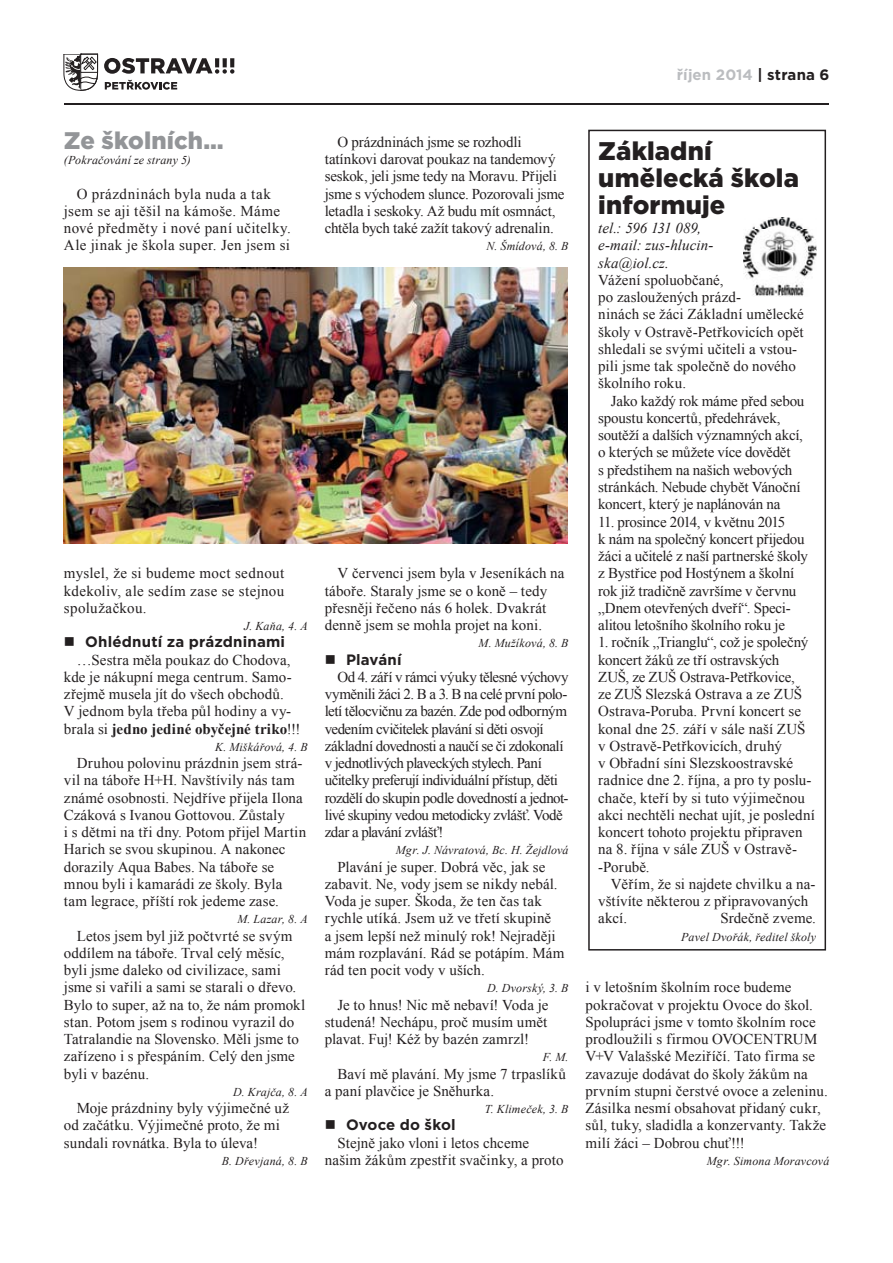
<style>
.page{position:relative;width:893px;height:1263px;background:#fff}
.page>*{position:absolute;margin:0;border:0;box-sizing:border-box;transform-origin:0 0}
.t1{font:900 25.5px/27px "Gotham";letter-spacing:.005em;color:#231f20}
.t2{font:900 24px "Gotham";letter-spacing:.005em;color:#939598}
.t3{font:15px/17.2px "Times New Roman";color:#231f20}
.t4{font:15px/17.2px "Times New Roman";letter-spacing:-.035em;color:#231f20}
.t5{font:15px/17.2px "Times New Roman";letter-spacing:.025em;color:#231f20}
.t6{font:italic 15px/17.2px "Times New Roman";letter-spacing:.005em;color:#231f20}
.t7{font:700 15px "Gotham";letter-spacing:.01em;color:#231f20}
.t8{font:700 15px "Gotham";letter-spacing:.01em;color:#bbbdc0}
.t9{font:italic 12px "Times New Roman";letter-spacing:.015em;color:#231f20}
.s1{color:#231f20}
.s2{font-weight:700}
</style>
<div class="page">
<svg style="left:104px;top:58px;width:130px;height:16px"></svg>
<svg style="left:105px;top:80px;width:72px;height:10px"></svg>
<svg style="left:64px;top:54px;width:34px;height:37px"></svg>
<hr style="left:64px;top:104px;width:764px;height:1px;background:#231f20">
<img style="left:64px;top:268px;width:503px;height:276px">
<img style="left:743px;top:217px;width:74px;height:80px">
<div style="left:588px;top:130px;width:238px;height:820px;border:2px solid #231f20"></div>
<p class="t8" style="left:677px;top:66px;width:154px">říjen 2014 <span class="s1">| strana 6</span></p>
<h2 class="t2" style="left:64px;top:127px;width:161px">Ze školních…</h2>
<p class="t9" style="left:64px;top:153px;width:128px">(Pokračování ze strany 5)</p>
<p class="t5" style="left:64px;top:185px;width:228px;text-indent:13px">O prázdninách byla nuda a tak jsem se aji těšil na kámoše. Máme nové předměty i nové paní učitelky.<br>Ale jinak je škola super. Jen jsem si</p>
<p class="t3" style="left:325px;top:133px;width:241px;text-indent:13px">O prázdninách jsme se rozhodli tatínkovi darovat poukaz na tandemový seskok, jeli jsme tedy na Moravu. Přijeli jsme s východem slunce. Pozorovali jsme letadla i seskoky. Až budu mít osmnáct, chtěla bych také zažít takový adrenalin.</p>
<p class="t9" style="left:486px;top:240px;width:84px">N. Šmídová, 8. B</p>
<p class="t3" style="left:64px;top:564px;width:222px;text-align:justify">myslel, že si budeme moct sednout kdekoliv, ale sedím zase se stejnou spolužačkou.</p>
<p class="t9" style="left:244px;top:619px;width:65px">J. Kaňa, 4. A</p>
<p class="t7" style="left:64px;top:633px;width:223px">■ Ohlédnutí za prázdninami</p>
<p class="t3" style="left:64px;top:651px;width:238px;text-indent:13px">…Sestra měla poukaz do Chodova, kde je nákupní mega centrum. Samo&shy;zřejmě musela jít do všech obchodů.<br>V jednom byla třeba půl hodiny a vy&shy;brala si <span class="s2">jedno jediné obyčejné triko</span>!!!</p>
<p class="t9" style="left:215px;top:740px;width:94px">K. Miškářová, 4. B</p>
<p class="t3" style="left:64px;top:754px;width:244px;text-indent:13px">Druhou polovinu prázdnin jsem strá&shy;vil na táboře H+H. Navštívily nás tam známé osobnosti. Nejdříve přijela Ilona Czáková s Ivanou Gottovou. Zůstaly<br>i s dětmi na tři dny. Potom přijel Martin Harich se svou skupinou. A nakonec dorazily Aqua Babes. Na táboře se mnou byli i kamarádi ze školy. Byla tam legrace, příští rok jedeme zase.</p>
<p class="t9" style="left:237px;top:912px;width:72px">M. Lazar, 8. A</p>
<p class="t3" style="left:64px;top:927px;width:243px;text-indent:13px">Letos jsem byl již počtvrté se svým oddílem na táboře. Trval celý měsíc, byli jsme daleko od civilizace, sami jsme si vařili a sami se starali o dřevo.<br>Bylo to super, až na to, že nám promokl stan. Potom jsem s rodinou vyrazil do Tatralandie na Slovensko. Měli jsme to zařízeno i s přespáním. Celý den jsme byli v bazénu.</p>
<p class="t9" style="left:233px;top:1085px;width:76px">D. Krajča, 8. A</p>
<p class="t3" style="left:64px;top:1099px;width:227px;text-indent:13px">Moje prázdniny byly výjimečné už od začátku. Výjimečné proto, že mi sundali rovnátka. Byla to úleva!</p>
<p class="t9" style="left:222px;top:1154px;width:88px">B. Dřevjaná, 8. B</p>
<p class="t3" style="left:325px;top:564px;width:241px;text-indent:13px">V červenci jsem byla v Jeseníkách na táboře. Staraly jsme se o koně – tedy přesněji řečeno nás 6 holek. Dvakrát denně jsem se mohla projet na koni.</p>
<p class="t9" style="left:478px;top:636px;width:92px">M. Mužíková, 8. B</p>
<p class="t7" style="left:325px;top:651px;width:78px">■ Plavání</p>
<p class="t4" style="left:325px;top:668px;width:245px;text-indent:13px">Od 4. září v rámci výuky tělesné výchovy vyměnili žáci 2. B a 3. B na celé první polo&shy;letí tělocvičnu za bazén. Zde pod odborným vedením cvičitelek plavání si děti osvojí základní dovednosti a naučí se či zdokonalí v jednotlivých plaveckých stylech. Paní učitelky preferují individuální přístup, děti rozdělí do skupin podle dovedností a jednot&shy;livé skupiny vedou metodicky zvlášť. Vodě zdar a plavání zvlášť!</p>
<p class="t9" style="left:396px;top:843px;width:174px">Mgr. J. Návratová, Bc. H. Žejdlová</p>
<p class="t3" style="left:325px;top:858px;width:241px;text-indent:13px">Plavání je super. Dobrá věc, jak se zabavit. Ne, vody jsem se nikdy nebál.<br>Voda je super. Škoda, že ten čas tak rychle utíká. Jsem už ve třetí skupině<br>a jsem lepší než minulý rok! Nejraději mám rozplavání. Rád se potápím. Mám rád ten pocit vody v uších.</p>
<p class="t9" style="left:487px;top:981px;width:83px">D. Dvorský, 3. B</p>
<p class="t3" style="left:325px;top:996px;width:225px;text-align:justify;text-indent:13px">Je to hnus! Nic mě nebaví! Voda je studená! Nechápu, proč musím umět plavat. Fuj! Kéž by bazén zamrzl!</p>
<p class="t9" style="left:543px;top:1050px;width:27px">F. M.</p>
<p class="t3" style="left:325px;top:1065px;width:243px;text-indent:13px">Baví mě plavání. My jsme 7 trpaslíků a paní plavčice je Sněhurka.</p>
<p class="t9" style="left:485px;top:1102px;width:85px">T. Klimeček, 3. B</p>
<p class="t7" style="left:325px;top:1116px;width:133px">■ Ovoce do škol</p>
<p class="t3" style="left:325px;top:1134px;width:240px;text-indent:13px">Stejně jako vloni i letos chceme našim žákům zpestřit svačinky, a proto</p>
<h1 class="t1" style="left:598px;top:138px;width:202px">Základní umělecká škola informuje</h1>
<p class="t6" style="left:598px;top:219px;width:117px">tel.: 596 131 089, e-mail: zus-hlucin&shy;ska@iol.cz.</p>
<p class="t3" style="left:598px;top:271px;width:207px">Vážení spoluobčané,<br>po zasloužených prázd-<br>ninách se žáci Základní umělecké školy v Ostravě -Petřkovicích opět shledali se svými učiteli a vstou&shy;pili jsme tak společně do nového školního roku.</p>
<p class="t3" style="left:598px;top:392px;width:208px;text-indent:13px">Jako každý rok máme před sebou spoustu koncertů, předehrávek, soutěží a dalších významných akcí, o kterých se můžete více dovědět<br>s předstihem na našich webových stránkách. Nebude chybět Vánoční koncert, který je naplánován na</p>
<p class="t3" style="left:598px;top:513px;width:211px">11. prosince 2014, v květnu 2015<br>k nám na společný koncert přijedou žáci a učitelé z naší partnerské školy z Bystřice pod Hostýnem a školní rok již tradičně završíme v červnu „Dnem otevřených dveří“. Speci&shy;alitou letošního školního roku je</p>
<p class="t3" style="left:598px;top:633px;width:218px">1. ročník „Trianglu“, což je společný koncert žáků ze tří ostravských<br>ZUŠ, ze ZUŠ Ostrava -Petřkovice,<br>ze ZUŠ Slezská Ostrava a ze ZUŠ<br>Ostrava -Poruba. První koncert se konal dne 25. září v sále naší ZUŠ v Ostravě -Petřkovicích, druhý<br>v Obřadní síni Slezskoostravské radnice dne 2. října, a pro ty poslu&shy;chače, kteří by si tuto výjimečnou akci nechtěli nechat ujít, je poslední koncert tohoto projektu připraven na 8. října v sále ZUŠ v Ostravě--Porubě.</p>
<p class="t3" style="left:598px;top:875px;width:219px;text-indent:13px">Věřím, že si najdete chvilku a na&shy;vštívíte některou z připravovaných akcí.</p>
<p class="t3" style="left:720px;top:909px;width:97px">Srdečně zveme.</p>
<p class="t9" style="left:681px;top:930px;width:136px">Pavel Dvořák, ředitel školy</p>
<p class="t3" style="left:586px;top:978px;width:244px">i v letošním školním roce budeme pokračovat v projektu Ovoce do škol.<br>Spolupráci jsme v tomto školním roce prodloužili s firmou OVOCENTRUM V+V Valašské Meziříčí. Tato firma se zavazuje dodávat do školy žákům na prvním stupni čerstvé ovoce a zeleninu.<br>Zásilka nesmí obsahovat přidaný cukr, sůl, tuky, sladidla a konzervanty. Takže milí žáci – Dobrou chuť!!!</p>
<p class="t9" style="left:707px;top:1154px;width:124px">Mgr. Simona Moravcová</p>
</div>
